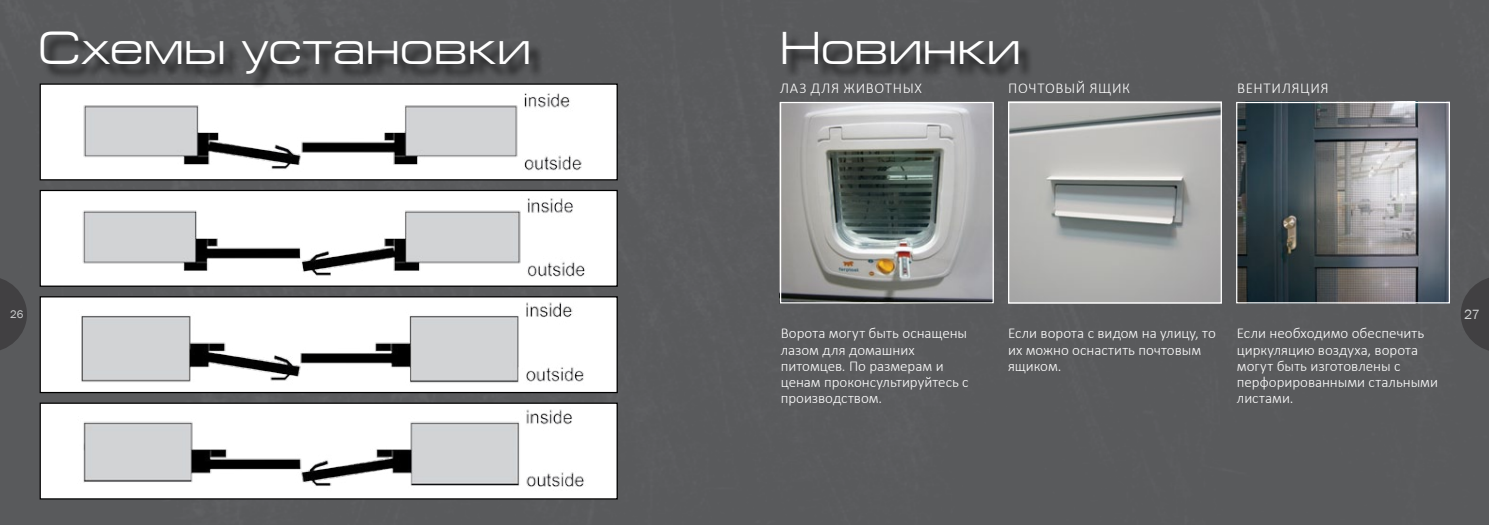
<style>
.page{position:relative;width:1489px;height:525px;background:#fff}
.page>*{position:absolute;margin:0;border:0;box-sizing:border-box;transform-origin:0 0}
.t1{font:46.25px "Europe Ext";letter-spacing:.005em;color:#fff}
.t2{font:300 15px/16.2px "Calibri";color:#fff}
.t3{font:300 15px "Calibri";letter-spacing:.035em;color:#fff}
.t4{font:300 15px "Calibri";letter-spacing:.04em;color:#fff}
.t5{font:13.75px "Franklin Gothic";color:#d1d3d4}
.t6{font:11.25px "Franklin Gothic";color:#d1d3d4}
</style>
<div class="page">
<div style="left:0;top:0;width:1488px;height:524px;background:#595a5c"></div>
<svg style="left:0;top:276px;width:27px;height:76px;background:#484749"></svg>
<svg style="left:1460px;top:276px;width:28px;height:76px;background:#48484a"></svg>
<div style="left:40px;top:84px;width:577px;height:96px;background:#fff"></div>
<img style="left:83px;top:93px;width:499px;height:78px">
<div style="left:40px;top:83px;width:577px;height:97px;border:1px solid #000"></div>
<div style="left:40px;top:190px;width:577px;height:96px;background:#fff"></div>
<img style="left:82px;top:198px;width:503px;height:79px">
<div style="left:40px;top:190px;width:577px;height:96px;border:1px solid #000"></div>
<div style="left:40px;top:297px;width:577px;height:95px;background:#fff"></div>
<img style="left:81px;top:302px;width:503px;height:81px">
<div style="left:40px;top:296px;width:577px;height:97px;border:1px solid #000"></div>
<div style="left:40px;top:403px;width:577px;height:95px;background:#fff"></div>
<img style="left:83px;top:409px;width:501px;height:78px">
<div style="left:40px;top:402px;width:577px;height:97px;border:1px solid #000"></div>
<img style="left:1009px;top:104px;width:210px;height:197px">
<div style="left:1007px;top:102px;width:214px;height:201px;border:1px solid #fff"></div>
<img style="left:782px;top:104px;width:209px;height:197px">
<div style="left:780px;top:102px;width:213px;height:201px;border:1px solid #fff"></div>
<img style="left:1237px;top:104px;width:210px;height:197px">
<div style="left:1235px;top:102px;width:214px;height:201px;border:1px solid #fff"></div>
<div style="left:43px;top:33px;width:501px;height:56px;background:#000;opacity:.75"></div>
<div style="left:785px;top:33px;width:248px;height:46px;background:#000;opacity:.75"></div>
<h1 class="t1" style="left:39px;top:23px;width:494px">Схемы установки</h1>
<h1 class="t1" style="left:780px;top:23px;width:242px">Новинки</h1>
<p class="t4" style="left:780px;top:78px;width:143px">ЛАЗ ДЛЯ ЖИВОТНЫХ</p>
<p class="t3" style="left:1008px;top:78px;width:123px">ПОЧТОВЫЙ ЯЩИК</p>
<p class="t3" style="left:1237px;top:78px;width:93px">ВЕНТИЛЯЦИЯ</p>
<p class="t6" style="left:10px;top:307px;width:15px">26</p>
<p class="t5" style="left:1463px;top:306px;width:17px">27</p>
<p class="t2" style="left:780px;top:324px;width:189px">Ворота могут быть оснащены лазом для домашних питомцев. По размерам и ценам проконсультируйтесь с производством.</p>
<p class="t2" style="left:1007px;top:324px;width:209px">Если ворота с видом на улицу, то их можно оснастить почтовым ящиком.</p>
<p class="t2" style="left:1236px;top:324px;width:203px">Если необходимо обеспечить циркуляцию воздуха, ворота могут быть изготовлены с перфорированными стальными листами.</p>
</div>
